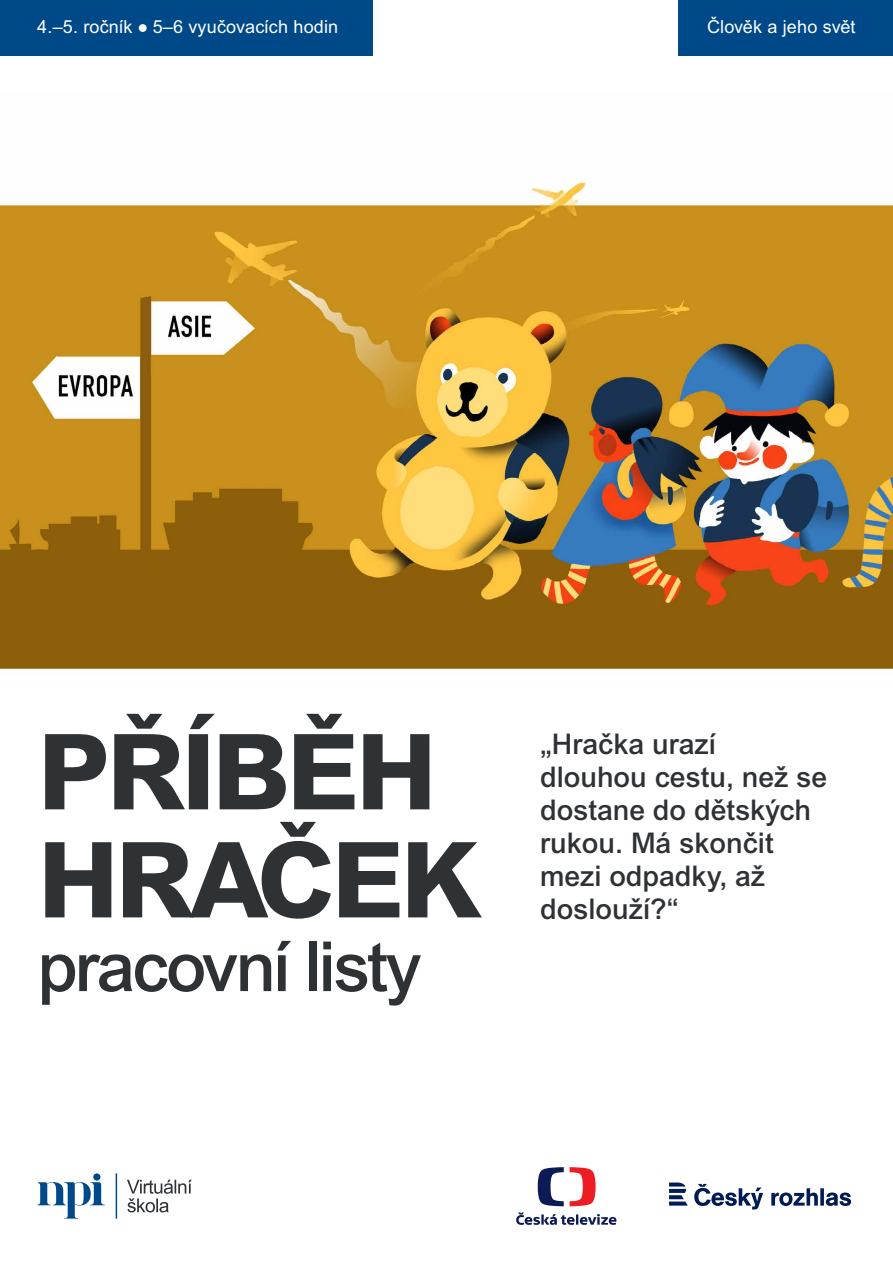
<style>
.page{position:relative;width:893px;height:1263px;background:#fff}
.page>*{position:absolute;margin:0;border:0;box-sizing:border-box;transform-origin:0 0}
.t1{font:800 105px/108px "Arial MT Pro";letter-spacing:-.04em;color:#2f3235}
.t2{font:500 69.15px "Arial MT Pro";letter-spacing:-.04em;color:#2f3235}
.t3{font:500 28.5px/33px "Arial MT Pro";color:#2f3235}
.t4{font:18px "Arial MT Pro";letter-spacing:.01em;color:#fff}
</style>
<div class="page">
<img style="left:0;top:181px;width:893px;height:489px">
<svg style="left:37px;top:1173px;width:80px;height:45px"></svg>
<svg style="left:127px;top:1180px;width:65px;height:32px"></svg>
<svg style="left:669px;top:1182px;width:19px;height:23px"></svg>
<svg style="left:694px;top:1184px;width:157px;height:25px"></svg>
<div style="left:0;top:0;width:372px;height:55px;background:#004989"></div>
<div style="left:678px;top:0;width:215px;height:55px;background:#004989"></div>
<svg style="left:538px;top:1167px;width:26px;height:39px"></svg>
<svg style="left:570px;top:1167px;width:26px;height:39px"></svg>
<svg style="left:516px;top:1212px;width:100px;height:13px"></svg>
<p class="t4" style="left:37px;top:17px;width:302px">4.–5. ročník ● 5–6 vyučovacích hodin</p>
<p class="t4" style="left:707px;top:17px;width:150px">Člověk a jeho svět</p>
<h1 class="t1" style="left:37px;top:720px;width:446px">PŘÍBĚH<br>HRAČEK</h1>
<h2 class="t2" style="left:37px;top:926px;width:386px">pracovní listy</h2>
<p class="t3" style="left:540px;top:728px;width:289px">„Hračka urazí dlouhou cestu, než se dostane do dětských rukou. Má skončit mezi odpadky, až doslouží?“</p>
</div>
